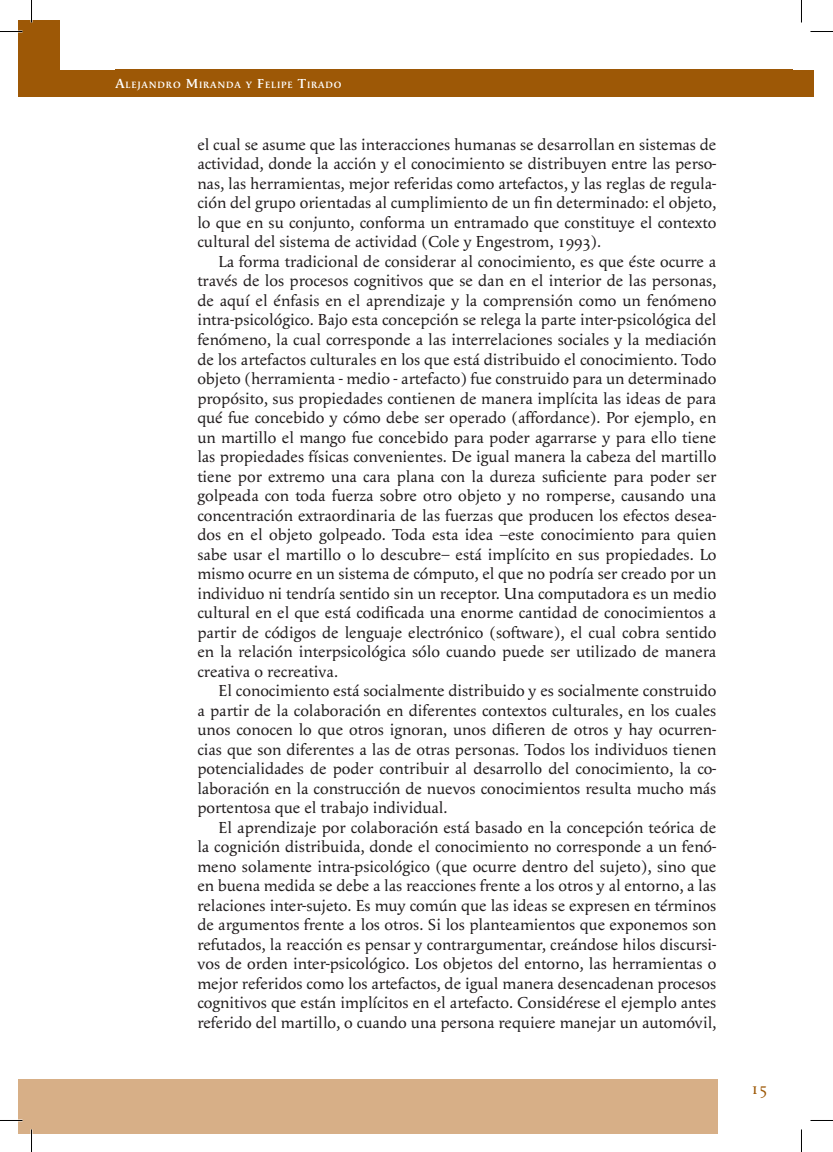
<style>
.page{position:relative;width:833px;height:1152px;background:#fff}
.page>*{position:absolute;margin:0;border:0;box-sizing:border-box;transform-origin:0 0}
.t1{font:16.5px/19.5px "Apolline";color:#231f20;text-align:justify}
.t2{font:16.5px "Apolline";color:#9d5806}
.t3{font:600 9.45px "Apolline";letter-spacing:.085em;color:#fff}
.s1{font-size:13.5px}
</style>
<div class="page">
<div style="left:19px;top:20px;width:12px;height:76px;background:#9d5806"></div>
<div style="left:32px;top:20px;width:28px;height:76px;background:#9d5806"></div>
<div style="left:32px;top:1079px;width:686px;height:54px;background:#d7af87"></div>
<div style="left:19px;top:1079px;width:13px;height:54px;background:#d7af87"></div>
<div style="left:60px;top:70px;width:754px;height:26px;background:#9d5806"></div>
<div style="left:115px;top:70px;width:678px;height:27px;background:#9d5806"></div>
<hr style="left:0;top:1119px;width:22px;height:2px;background:#fff">
<svg style="left:0;top:31px;width:22px;height:1px"></svg>
<svg style="left:810px;top:31px;width:23px;height:1px"></svg>
<svg style="left:0;top:1120px;width:22px;height:1px"></svg>
<svg style="left:810px;top:1120px;width:23px;height:1px"></svg>
<svg style="left:31px;top:0;width:1px;height:22px"></svg>
<svg style="left:31px;top:1129px;width:1px;height:22px"></svg>
<svg style="left:801px;top:0;width:1px;height:22px"></svg>
<svg style="left:801px;top:1129px;width:1px;height:22px"></svg>
<p class="t3" style="left:115px;top:80px;width:227px"><span class="s1">A</span>LEJANDRO <span class="s1">M</span>IRANDA Y <span class="s1">F</span>ELIPE <span class="s1">T</span>IRADO</p>
<p class="t1" style="left:197px;top:135px;width:520px">el cual se asume que las interacciones humanas se desarrollan en sistemas de actividad, donde la acción y el conocimiento se distribuyen entre las perso&shy;nas, las herramientas, mejor referidas como artefactos, y las reglas de regula&shy;ción del grupo orientadas al cumplimiento de un fin determinado: el objeto, lo que en su conjunto, conforma un entramado que constituye el contexto cultural del sistema de actividad (Cole y Engestrom, 1993).</p>
<p class="t1" style="left:197px;top:252px;width:520px;text-indent:21px">La forma tradicional de considerar al conocimiento, es que éste ocurre a través de los procesos cognitivos que se dan en el interior de las personas, de aquí el énfasis en el aprendizaje y la comprensión como un fenómeno intra-psicológico. Bajo esta concepción se relega la parte inter-psicológica del fenómeno, la cual corresponde a las interrelaciones sociales y la mediación de los artefactos culturales en los que está distribuido el conocimiento. Todo objeto (herramienta - medio - artefacto) fue construido para un determinado propósito, sus propiedades contienen de manera implícita las ideas de para qué fue concebido y cómo debe ser operado (affordance). Por ejemplo, en un martillo el mango fue concebido para poder agarrarse y para ello tiene las propiedades físicas convenientes. De igual manera la cabeza del martillo tiene por extremo una cara plana con la dureza suficiente para poder ser golpeada con toda fuerza sobre otro objeto y no romperse, causando una concentración extraordinaria de las fuerzas que producen los efectos desea&shy;dos en el objeto golpeado. Toda esta idea –este conocimiento para quien sabe usar el martillo o lo descubre– está implícito en sus propiedades. Lo mismo ocurre en un sistema de cómputo, el que no podría ser creado por un individuo ni tendría sentido sin un receptor. Una computadora es un medio cultural en el que está codificada una enorme cantidad de conocimientos a partir de códigos de lenguaje electrónico (software), el cual cobra sentido en la relación interpsicológica sólo cuando puede ser utilizado de manera creativa o recreativa.</p>
<p class="t1" style="left:197px;top:681px;width:520px;text-indent:21px">El conocimiento está socialmente distribuido y es socialmente construido a partir de la colaboración en diferentes contextos culturales, en los cuales unos conocen lo que otros ignoran, unos difieren de otros y hay ocurren&shy;cias que son diferentes a las de otras personas. Todos los individuos tienen potencialidades de poder contribuir al desarrollo del conocimiento, la co&shy;laboración en la construcción de nuevos conocimientos resulta mucho más portentosa que el trabajo individual.</p>
<p class="t1" style="left:197px;top:817px;width:520px;text-indent:21px">El aprendizaje por colaboración está basado en la concepción teórica de la cognición distribuida, donde el conocimiento no corresponde a un fenó&shy;meno solamente intra-psicológico (que ocurre dentro del sujeto), sino que en buena medida se debe a las reacciones frente a los otros y al entorno, a las relaciones inter-sujeto. Es muy común que las ideas se expresen en términos de argumentos frente a los otros. Si los planteamientos que exponemos son refutados, la reacción es pensar y contrargumentar, creándose hilos discursi&shy;vos de orden inter-psicológico. Los objetos del entorno, las herramientas o mejor referidos como los artefactos, de igual manera desencadenan procesos cognitivos que están implícitos en el artefacto. Considérese el ejemplo antes referido del martillo, o cuando una persona requiere manejar un automóvil,</p>
<p class="t2" style="left:750px;top:1078px;width:18px">15</p>
</div>
